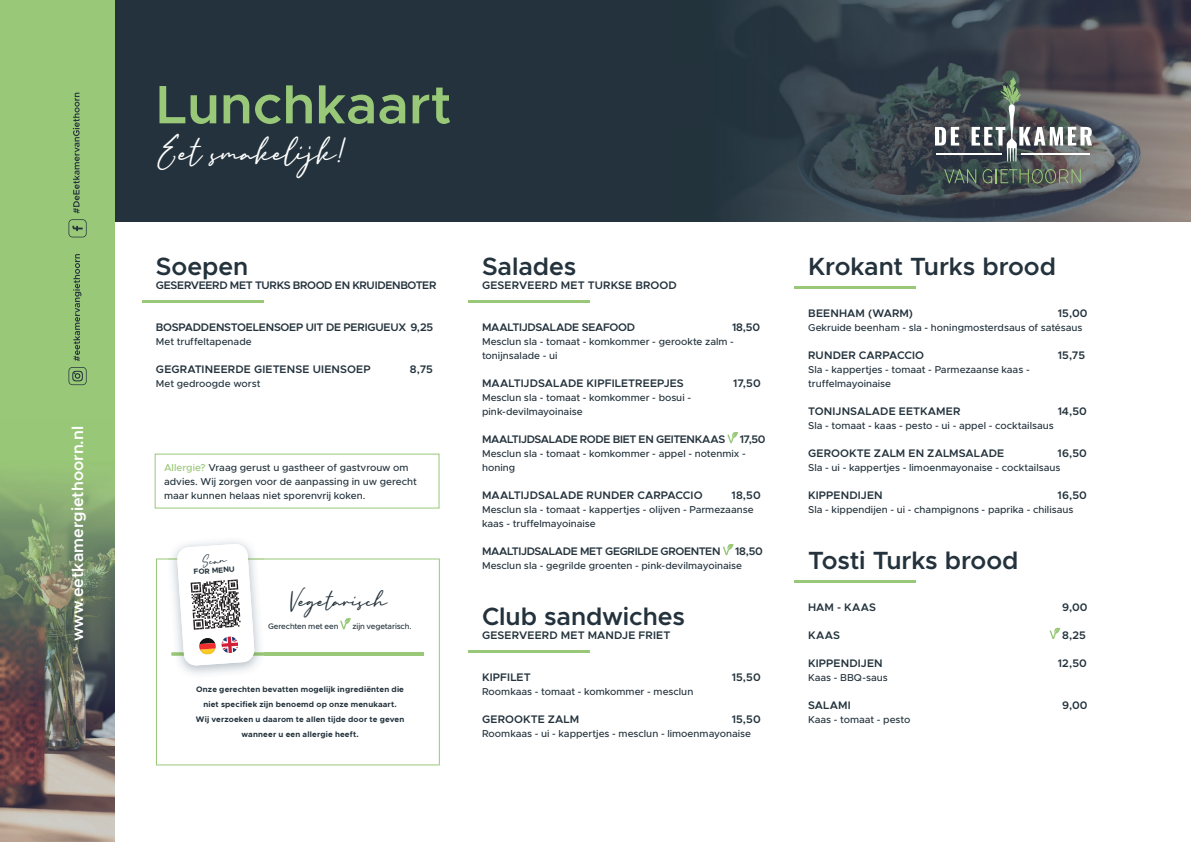
<style>
.page{position:relative;width:1191px;height:842px;background:#fff}
.page>*{position:absolute;margin:0;border:0;box-sizing:border-box;transform-origin:0 0}
.t1{font:600 54.3px "Metropolis";color:#98c878}
.t2{font:43.2px "England Signature";color:#fff}
.t3{font:30px "England Signature";color:#23323c}
.t4{font:600 25px "Metropolis";letter-spacing:-.005em;color:#23323c}
.t5{font:17.3px "England Signature";color:#23323c}
.t6{font:600 16.3px "Metropolis";color:#fff}
.t7{font:600 11px "Metropolis";color:#23323c}
.t8{font:600 11px "Metropolis";letter-spacing:-.025em;color:#23323c}
.t9{font:600 11px "Metropolis";letter-spacing:-.02em;color:#23323c}
.t10{font:600 11px "Metropolis";letter-spacing:-.03em;color:#23323c}
.t11{font:600 11px "Metropolis";letter-spacing:-.035em;color:#23323c}
.t12{font:500 10px/14px "Metropolis";color:#23323c}
.t13{font:700 8px/15px "Metropolis";letter-spacing:.02em;color:#23323c;text-align:center}
.t14{font:500 8px "Metropolis";letter-spacing:-.02em;color:#23323c}
.t15{font:700 7.6px "Metropolis";color:#23323c}
.s1{color:#98c878}
</style>
<div class="page">
<div style="left:0;top:0;width:1191px;height:221px;background:#23323c"></div>
<img style="left:745px;top:0;width:446px;height:221px">
<div style="left:0;top:0;width:115px;height:842px;background:#98c878"></div>
<img style="left:0;top:476px;width:115px;height:366px">
<hr style="left:936px;top:154px;width:65px;height:1px;background:#fff">
<svg style="left:935px;top:127px;width:24px;height:19px"></svg>
<svg style="left:971px;top:77px;width:121px;height:84px"></svg>
<svg style="left:944px;top:169px;width:32px;height:14px"></svg>
<svg style="left:982px;top:169px;width:98px;height:14px"></svg>
<svg style="left:69px;top:367px;width:18px;height:18px"></svg>
<svg style="left:73px;top:254px;width:8px;height:107px"></svg>
<svg style="left:69px;top:219px;width:18px;height:18px"></svg>
<svg style="left:73px;top:93px;width:7px;height:120px"></svg>
<svg style="left:156px;top:558px;width:284px;height:207px"></svg>
<hr style="left:172px;top:652px;width:252px;height:3px;background:#98c878">
<svg style="left:340px;top:617px;width:11px;height:12px"></svg>
<img style="left:167px;top:541px;width:97px;height:137px">
<img style="left:167px;top:558px;width:97px;height:1px">
<img style="left:172px;top:652px;width:92px;height:3px">
<svg style="left:177px;top:543px;width:78px;height:123px"></svg>
<hr style="left:142px;top:300px;width:122px;height:3px;background:#98c878">
<hr style="left:468px;top:300px;width:122px;height:3px;background:#98c878">
<hr style="left:468px;top:650px;width:122px;height:3px;background:#98c878">
<svg style="left:727px;top:432px;width:11px;height:11px"></svg>
<svg style="left:723px;top:544px;width:10px;height:11px"></svg>
<hr style="left:794px;top:286px;width:122px;height:3px;background:#98c878">
<hr style="left:794px;top:580px;width:122px;height:3px;background:#98c878">
<svg style="left:1049px;top:627px;width:11px;height:12px"></svg>
<div style="left:155px;top:454px;width:284px;height:55px;border:1px solid #98c878"></div>
<h3 class="t6" style="left:67px;top:641px;width:217px;rotate:-90deg">www.eetkamergiethoorn.nl</h3>
<h1 class="t1" style="left:156px;top:70px;width:297px">Lunchkaart</h1>
<h2 class="t2" style="left:156px;top:126px;width:189px">Eet smakelijk!</h2>
<h3 class="t4" style="left:156px;top:251px;width:94px">Soepen</h3>
<p class="t8" style="left:156px;top:278px;width:282px">GESERVEERD MET TURKS BROOD EN KRUIDENBOTER</p>
<p class="t9" style="left:156px;top:320px;width:279px">BOSPADDENSTOELENSOEP UIT DE PERIGUEUX 9,25</p>
<p class="t12" style="left:156px;top:335px;width:97px">Met truffeltapenade</p>
<p class="t7" style="left:156px;top:362px;width:216px">GEGRATINEERDE GIETENSE UIENSOEP</p>
<p class="t7" style="left:410px;top:362px;width:24px">8,75</p>
<p class="t12" style="left:156px;top:377px;width:106px">Met gedroogde worst</p>
<p class="t12" style="left:164px;top:461px;width:254px"><span class="s1">Allergie?</span> Vraag gerust u gastheer of gastvrouw om advies. Wij zorgen voor de aanpassing in uw gerecht maar kunnen helaas niet sporenvrij koken.</p>
<h3 class="t5" style="left:201px;top:551px;width:26px;rotate:-4deg">Scan</h3>
<p class="t15" style="left:193px;top:567px;width:43px;rotate:-4deg">FOR MENU</p>
<h3 class="t3" style="left:288px;top:583px;width:100px">Vegetarisch</h3>
<p class="t14" style="left:268px;top:622px;width:72px">Gerechten met een</p>
<p class="t14" style="left:353px;top:622px;width:60px">zijn vegetarisch.</p>
<p class="t13" style="left:196px;top:682px;width:210px">Onze gerechten bevatten mogelijk ingrediënten die niet specifiek zijn benoemd op onze menukaart.<br>Wij verzoeken u daarom te allen tijde door te geven wanneer u een allergie heeft.</p>
<h3 class="t4" style="left:482px;top:251px;width:96px">Salades</h3>
<p class="t7" style="left:482px;top:278px;width:196px">GESERVEERD MET TURKSE BROOD</p>
<p class="t8" style="left:482px;top:320px;width:155px">MAALTIJDSALADE SEAFOOD</p>
<p class="t7" style="left:732px;top:320px;width:29px">18,50</p>
<p class="t12" style="left:482px;top:335px;width:253px">Mesclun sla - tomaat - komkommer - gerookte zalm - tonijnsalade - ui</p>
<p class="t7" style="left:482px;top:376px;width:203px">MAALTIJDSALADE KIPFILETREEPJES</p>
<p class="t7" style="left:733px;top:376px;width:29px">17,50</p>
<p class="t12" style="left:482px;top:391px;width:210px">Mesclun sla - tomaat - komkommer - bosui - pink-devilmayoinaise</p>
<p class="t10" style="left:482px;top:432px;width:245px">MAALTIJDSALADE RODE BIET EN GEITENKAAS</p>
<p class="t7" style="left:740px;top:432px;width:27px">17,50</p>
<p class="t12" style="left:482px;top:447px;width:265px">Mesclun sla - tomaat - komkommer - appel - notenmix - honing</p>
<p class="t7" style="left:482px;top:488px;width:222px">MAALTIJDSALADE RUNDER CARPACCIO</p>
<p class="t7" style="left:731px;top:488px;width:31px">18,50</p>
<p class="t12" style="left:482px;top:503px;width:273px">Mesclun sla - tomaat - kappertjes - olijven - Parmezaanse kaas - truffelmayoinaise</p>
<p class="t11" style="left:482px;top:544px;width:240px">MAALTIJDSALADE MET GEGRILDE GROENTEN</p>
<p class="t7" style="left:735px;top:544px;width:29px">18,50</p>
<p class="t12" style="left:482px;top:559px;width:261px">Mesclun sla - gegrilde groenten - pink-devilmayoinaise</p>
<h3 class="t4" style="left:482px;top:601px;width:204px">Club sandwiches</h3>
<p class="t7" style="left:482px;top:628px;width:190px">GESERVEERD MET MANDJE FRIET</p>
<p class="t7" style="left:482px;top:670px;width:50px">KIPFILET</p>
<p class="t7" style="left:731px;top:670px;width:31px">15,50</p>
<p class="t12" style="left:482px;top:685px;width:213px">Roomkaas - tomaat - komkommer - mesclun</p>
<p class="t7" style="left:482px;top:712px;width:99px">GEROOKTE ZALM</p>
<p class="t7" style="left:731px;top:712px;width:31px">15,50</p>
<p class="t12" style="left:482px;top:727px;width:270px">Roomkaas - ui - kappertjes - mesclun - limoenmayonaise</p>
<h3 class="t4" style="left:808px;top:251px;width:249px">Krokant Turks brood</h3>
<p class="t7" style="left:808px;top:306px;width:106px">BEENHAM (WARM)</p>
<p class="t7" style="left:1057px;top:306px;width:31px">15,00</p>
<p class="t12" style="left:808px;top:321px;width:276px">Gekruide beenham - sla - honingmosterdsaus of satésaus</p>
<p class="t7" style="left:808px;top:348px;width:117px">RUNDER CARPACCIO</p>
<p class="t7" style="left:1057px;top:348px;width:29px">15,75</p>
<p class="t12" style="left:808px;top:363px;width:223px">Sla - kappertjes - tomaat - Parmezaanse kaas - truffelmayoinaise</p>
<p class="t7" style="left:808px;top:404px;width:154px">TONIJNSALADE EETKAMER</p>
<p class="t7" style="left:1057px;top:404px;width:31px">14,50</p>
<p class="t12" style="left:808px;top:419px;width:247px">Sla - tomaat - kaas - pesto - ui - appel - cocktailsaus</p>
<p class="t7" style="left:808px;top:446px;width:198px">GEROOKTE ZALM EN ZALMSALADE</p>
<p class="t7" style="left:1057px;top:446px;width:31px">16,50</p>
<p class="t12" style="left:808px;top:461px;width:254px">Sla - ui - kappertjes - limoenmayonaise - cocktailsaus</p>
<p class="t7" style="left:808px;top:488px;width:76px">KIPPENDIJEN</p>
<p class="t7" style="left:1057px;top:488px;width:31px">16,50</p>
<p class="t12" style="left:808px;top:503px;width:267px">Sla - kippendijen - ui - champignons - paprika - chilisaus</p>
<h3 class="t4" style="left:808px;top:545px;width:212px">Tosti Turks brood</h3>
<p class="t7" style="left:808px;top:600px;width:69px">HAM - KAAS</p>
<p class="t7" style="left:1062px;top:600px;width:27px">9,00</p>
<p class="t7" style="left:808px;top:628px;width:33px">KAAS</p>
<p class="t7" style="left:1062px;top:628px;width:25px">8,25</p>
<p class="t7" style="left:808px;top:656px;width:76px">KIPPENDIJEN</p>
<p class="t7" style="left:1057px;top:656px;width:31px">12,50</p>
<p class="t12" style="left:808px;top:671px;width:81px">Kaas - BBQ-saus</p>
<p class="t7" style="left:808px;top:698px;width:44px">SALAMI</p>
<p class="t7" style="left:1062px;top:698px;width:27px">9,00</p>
<p class="t12" style="left:808px;top:713px;width:104px">Kaas - tomaat - pesto</p>
</div>
